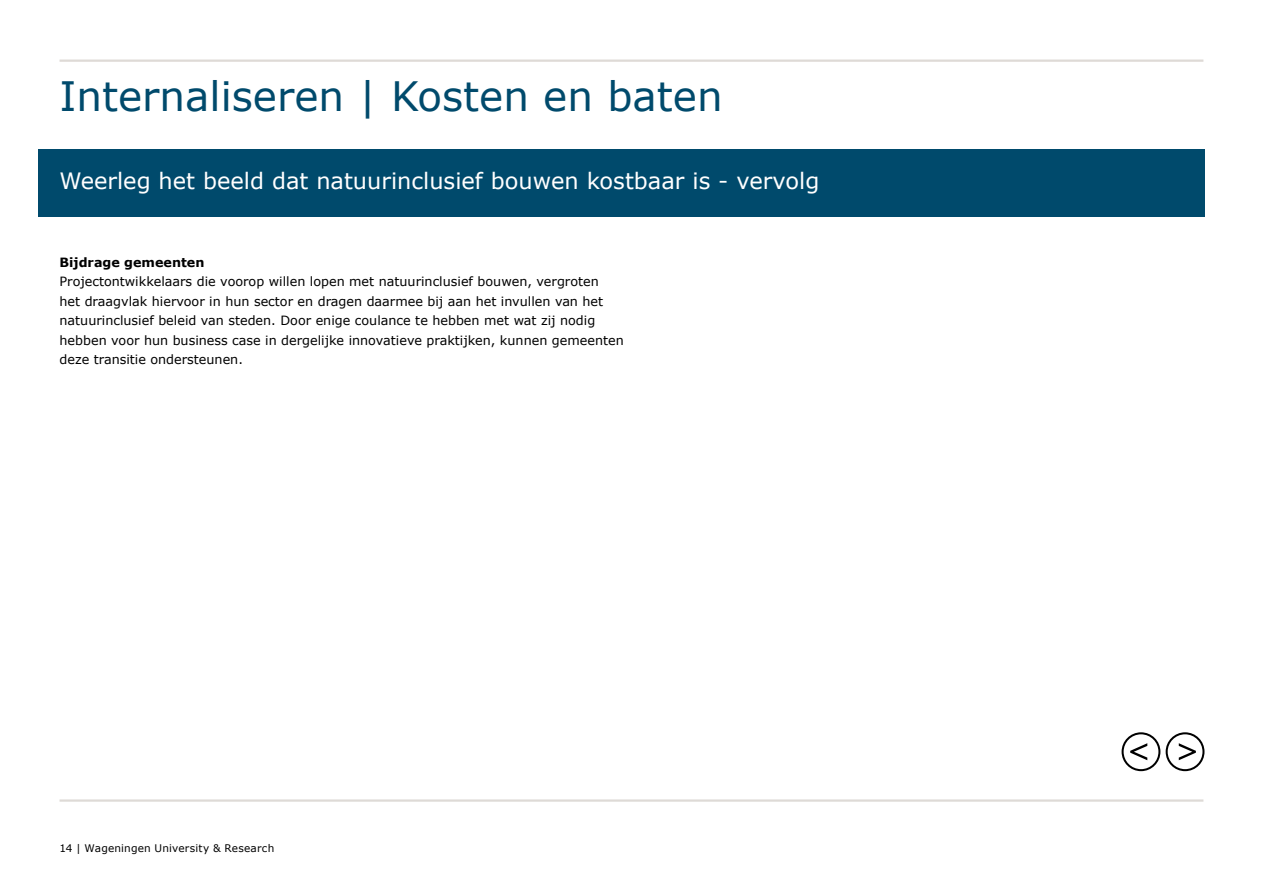
<style>
.page{position:relative;width:1263px;height:893px;background:#fff}
.page>*{position:absolute;margin:0;border:0;box-sizing:border-box;transform-origin:0 0}
.H1_Kop_blauw{font:40.5px "Verdana";color:#004a6c}
.H2_Kop_paragraaf_blauw_groot{font:22.5px "Verdana";color:#fff}
.Platte_tekst{font:12.75px/19.5px "Verdana";color:#000}
.H3_Tussenkop_bold{font:700 12.75px "Verdana";color:#000}
.t1{font:10.5px "Verdana";letter-spacing:.015em;color:#000}
</style>
<div class="page">
<hr style="left:60px;top:60px;width:1143px;height:2px;background:#dedad6">
<hr style="left:60px;top:799px;width:1143px;height:3px;background:#dedad6">
<div style="left:38px;top:149px;width:1167px;height:67px;background:#004a6c"></div>
<div style="left:1121px;top:732px;width:39px;height:39px;border:2px solid #000;border-radius:50%"></div>
<svg style="left:1130px;top:743px;width:17px;height:17px"></svg>
<div style="left:1166px;top:732px;width:38px;height:39px;border:2px solid #000;border-radius:50%"></div>
<svg style="left:1179px;top:743px;width:17px;height:17px"></svg>
<h1 class="H1_Kop_blauw" style="left:60px;top:70px;width:665px">Internaliseren | Kosten en baten</h1>
<h2 class="H2_Kop_paragraaf_blauw_groot" style="left:60px;top:166px;width:761px">Weerleg het beeld dat natuurinclusief bouwen kostbaar is - vervolg</h2>
<h3 class="H3_Tussenkop_bold" style="left:60px;top:253px;width:146px">Bijdrage gemeenten</h3>
<p class="Platte_tekst" style="left:60px;top:272px;width:566px">Projectontwikkelaars die voorop willen lopen met natuurinclusief bouwen, vergroten<br>het draagvlak hiervoor in hun sector en dragen daarmee bij aan het invullen van het natuurinclusief beleid van steden. Door enige coulance te hebben met wat zij nodig hebben voor hun business case in dergelijke innovatieve praktijken, kunnen gemeenten deze transitie ondersteunen.</p>
<p class="t1" style="left:60px;top:841px;width:216px">14 | Wageningen University &amp; Research</p>
</div>
